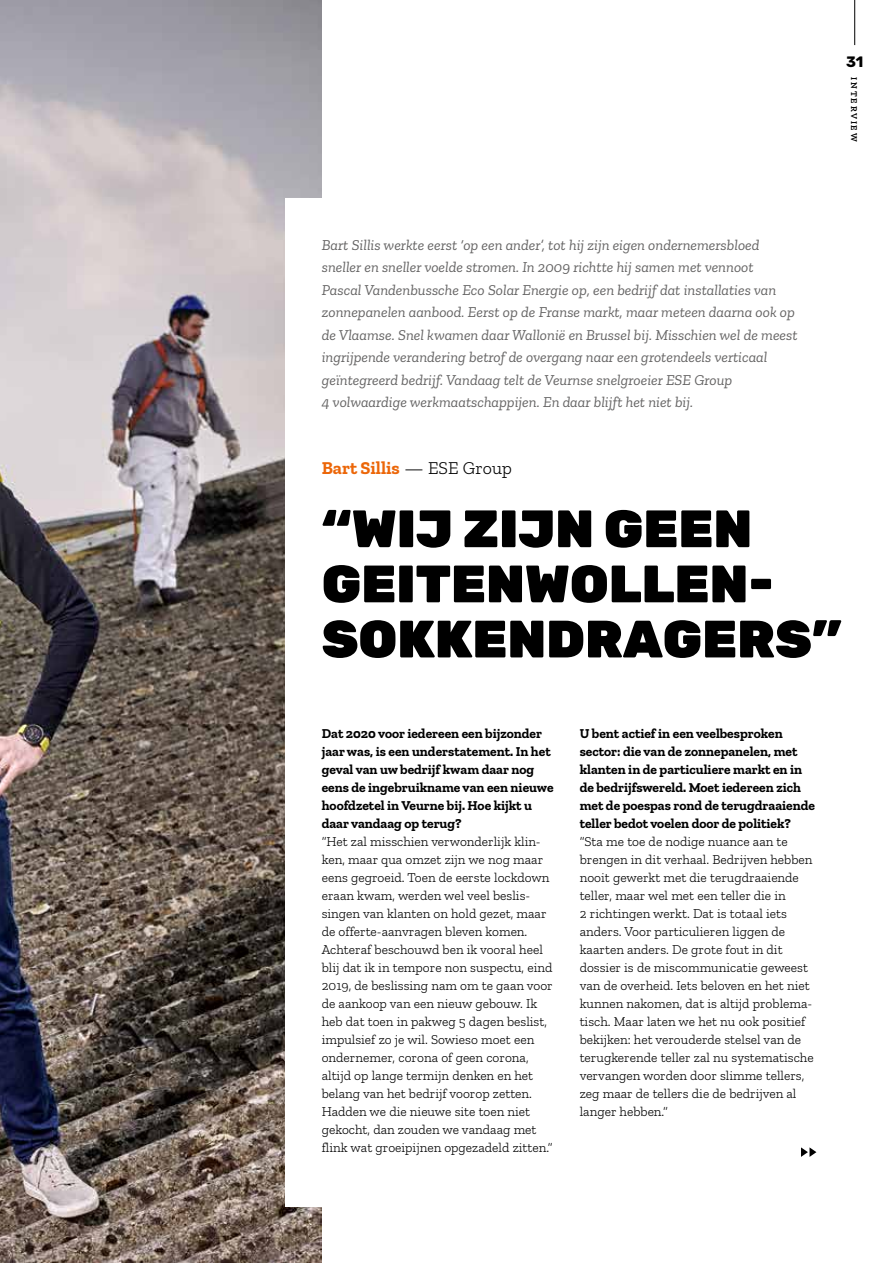
<style>
.page{position:relative;width:893px;height:1263px;background:#fff}
.page>*{position:absolute;margin:0;border:0;box-sizing:border-box;transform-origin:0 0}
.t1{font:900 52.5px/55.2px "Rubik";color:#000}
.t2{font:700 18px "Zilla Slab";color:#ec6608}
.t3{font:italic 15px/22.5px "Zilla Slab";color:#646363}
.t4{font:700 15px "Rubik";color:#000}
.t5{font:300 13.5px/18px "Zilla Slab";color:#000}
.t6{font:700 13.5px/18px "Zilla Slab";color:#000}
.t7{font:600 9px "Zilla Slab";letter-spacing:.2em;color:#000}
.s1{font-weight:300;color:#000}
</style>
<div class="page">
<hr style="left:854px;top:0;width:1px;height:45px;background:#000">
<img style="left:0;top:0;width:322px;height:1263px">
<div style="left:285px;top:198px;width:531px;height:1008px;background:#fff"></div>
<svg style="left:801px;top:1147px;width:15px;height:10px"></svg>
<p class="t3" style="left:322px;top:234px;width:477px">Bart Sillis werkte eerst ‘op een ander’, tot hij zijn eigen ondernemersbloed sneller en sneller voelde stromen. In 2009 richtte hij samen met vennoot<br>Pascal Vandenbussche Eco Solar Energie op, een bedrijf dat installaties van zonnepanelen aanbood. Eerst op de Franse markt, maar meteen daarna ook op de Vlaamse. Snel kwamen daar Wallonië en Brussel bij. Misschien wel de meest ingrijpende verandering betrof de overgang naar een grotendeels verticaal geïntegreerd bedrijf. Vandaag telt de Veurnse snelgroeier ESE Group<br>4 volwaardige werkmaatschappijen. En daar blijft het niet bij.</p>
<p class="t4" style="left:846px;top:53px;width:19px">31</p>
<p class="t7" style="left:859px;top:77px;width:65px;rotate:90deg">INTERVIEW</p>
<h2 class="t2" style="left:322px;top:458px;width:192px">Bart Sillis <span class="s1">— ESE Group</span></h2>
<h1 class="t1" style="left:322px;top:503px;width:521px">“WIJ ZIJN GEEN<br>GEITENWOLLEN-<br>SOKKENDRAGERS”</h1>
<p class="t6" style="left:322px;top:725px;width:233px">Dat 2020 voor iedereen een bijzonder jaar was, is een understatement. In het geval van uw bedrijf kwam daar nog eens de ingebruikname van een nieuwe hoofdzetel in Veurne bij. Hoe kijkt u daar vandaag op terug?</p>
<p class="t5" style="left:322px;top:833px;width:233px">“Het zal misschien verwonderlijk klin&shy;ken, maar qua omzet zijn we nog maar eens gegroeid. Toen de eerste lockdown eraan kwam, werden wel veel beslis&shy;singen van klanten on hold gezet, maar de offerte-aanvragen bleven komen.<br>Achteraf beschouwd ben ik vooral heel blij dat ik in tempore non suspectu, eind 2019, de beslissing nam om te gaan voor de aankoop van een nieuw gebouw. Ik heb dat toen in pakweg 5 dagen beslist, impulsief zo je wil. Sowieso moet een ondernemer, corona of geen corona, altijd op lange termijn denken en het belang van het bedrijf voorop zetten.<br>Hadden we die nieuwe site toen niet gekocht, dan zouden we vandaag met flink wat groeipijnen opgezadeld zitten.”</p>
<p class="t6" style="left:580px;top:724px;width:237px">U bent actief in een veelbesproken sector: die van de zonnepanelen, met klanten in de particuliere markt en in de bedrijfswereld. Moet iedereen zich met de poespas rond de terugdraaiende teller bedot voelen door de politiek?</p>
<p class="t5" style="left:580px;top:832px;width:235px">“Sta me toe de nodige nuance aan te brengen in dit verhaal. Bedrijven hebben nooit gewerkt met die terugdraaiende teller, maar wel met een teller die in<br>2 richtingen werkt. Dat is totaal iets anders. Voor particulieren liggen de kaarten anders. De grote fout in dit dossier is de miscommunicatie geweest van de overheid. Iets beloven en het niet kunnen nakomen, dat is altijd problema&shy;tisch. Maar laten we het nu ook positief bekijken: het verouderde stelsel van de terugkerende teller zal nu systematische vervangen worden door slimme tellers, zeg maar de tellers die de bedrijven al langer hebben.”</p>
</div>
